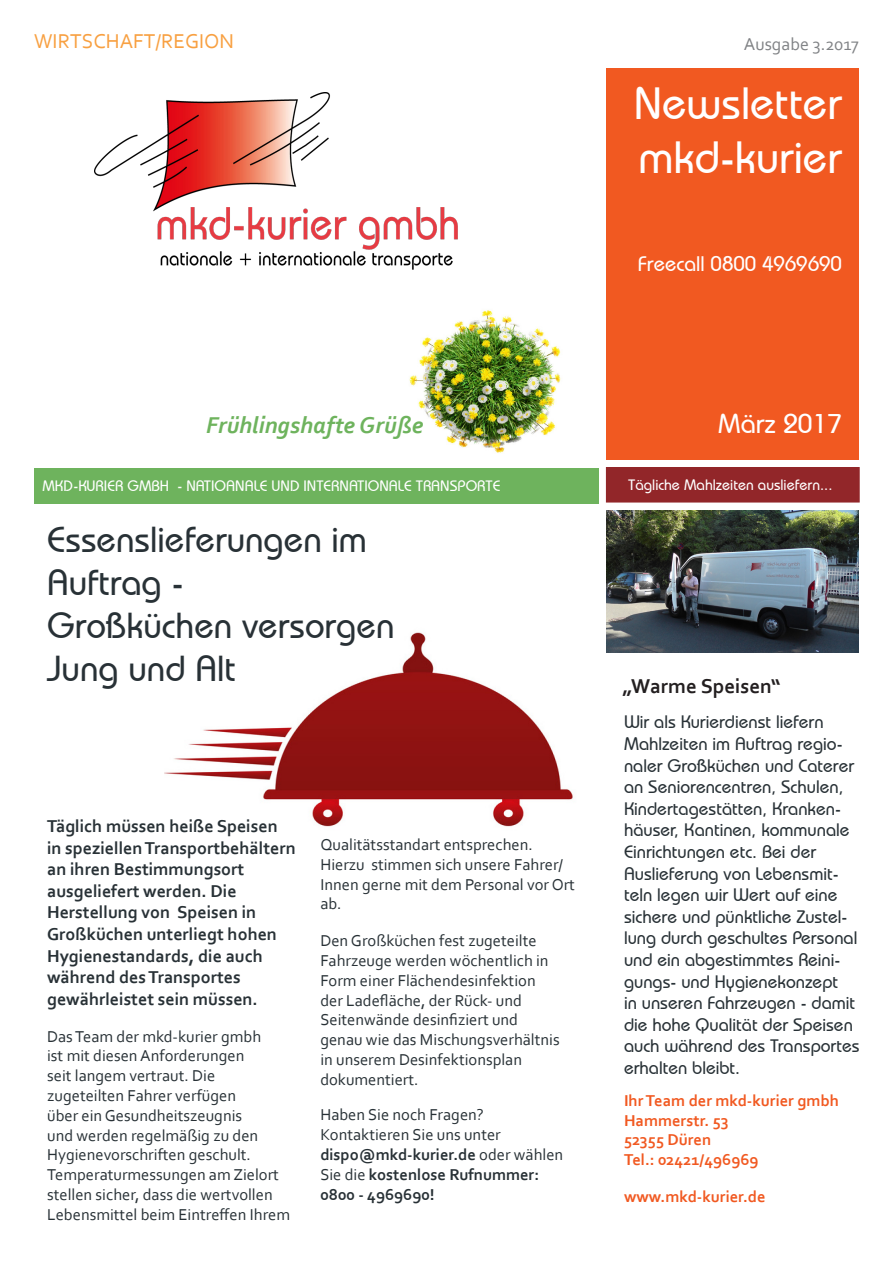
<style>
.page{position:relative;width:893px;height:1263px;background:#fff}
.page>*{position:absolute;margin:0;border:0;box-sizing:border-box;transform-origin:0 0}
.Box-Titel{font:500 45px/54px "Bauhaus IT Cby BT";color:#fff}
.Headline{font:500 36px/43.2px "Bauhaus IT Cby BT";color:#283136}
.Datum{font:500 27px "Bauhaus IT Cby BT";color:#fff}
.Ausgabe{font:italic 700 24px "Corbel";color:#6eb35d}
.Freecall{font:500 21px "Bauhaus IT Cby BT";color:#fff}
.Rubrik{font:21px "Corbel";color:#f8a041}
.Text-Standard{font:700 21px "Corbel";color:#231f20}
.Headline-2{font:500 18px/21.6px "Bauhaus IT Cby BT";color:#283136}
.Text-Standard-2{font:700 18px/21.6px "Corbel";color:#283136}
.Ausgabe-2{font:18px "Corbel";color:#808285}
.Text-Standard-3{font:16.5px/19.8px "Corbel";color:#283136}
.Text-Standard-4{font:700 16.5px/19.8px "Corbel";color:#f15921}
.Text_Farbfelder{font:500 15px "Bauhaus IT Cby BT";color:#fff}
.s1{font-weight:700}
</style>
<div class="page">
<img style="left:95px;top:93px;width:363px;height:176px">
<img style="left:165px;top:632px;width:409px;height:195px">
<img style="left:409px;top:310px;width:152px;height:143px">
<img style="left:607px;top:510px;width:252px;height:142px">
<div style="left:607px;top:68px;width:252px;height:391px;background:#f15921"></div>
<div style="left:34px;top:468px;width:564px;height:35px;background:#6eb35d"></div>
<div style="left:607px;top:468px;width:252px;height:34px;background:#922629"></div>
<div style="left:606px;top:467px;width:254px;height:35px;border:2px solid #922629"></div>
<p class="Rubrik" style="left:34px;top:28px;width:202px">WIRTSCHAFT/REGION</p>
<p class="Ausgabe-2" style="left:744px;top:33px;width:117px">Ausgabe 3.2017</p>
<p class="Box-Titel" style="left:634px;top:75px;width:210px">Newsletter mkd-kurier</p>
<p class="Freecall" style="left:638px;top:251px;width:206px">Freecall 0800 4969690</p>
<p class="Ausgabe" style="left:206px;top:411px;width:219px">Frühlingshafte Grüße</p>
<p class="Text_Farbfelder" style="left:43px;top:477px;width:459px">MKD-KURIER GMBH - NATIOANALE UND INTERNATIONALE TRANSPORTE</p>
<p class="Headline" style="left:47px;top:517px;width:321px">Essenslieferungen im<br>Auftrag -</p>
<p class="Headline" style="left:47px;top:603px;width:349px">Großküchen versorgen<br>Jung und Alt</p>
<p class="Text-Standard-2" style="left:47px;top:815px;width:250px">Täglich müssen heiße Speisen in speziellen Transportbehältern an ihren Bestimmungsort ausgeliefert werden. Die<br>Herstellung von Speisen in<br>Großküchen unterliegt hohen<br>Hygienestandards, die auch während des Transportes gewährleistet sein müssen.</p>
<p class="Text-Standard-3" style="left:47px;top:1026px;width:244px">Das Team der mkd-kurier gmbh<br>ist mit diesen Anforderungen<br>seit langem vertraut. Die zugeteilten Fahrer verfügen<br>über ein Gesundheitszeugnis<br>und werden regelmäßig zu den<br>Hygienevorschriften geschult.<br>Temperaturmessungen am Zielort stellen sicher, dass die wertvollen<br>Lebensmittel beim Eintreffen Ihrem</p>
<p class="Text-Standard-3" style="left:320px;top:834px;width:256px">Qualitätsstandart entsprechen.<br>Hierzu stimmen sich unsere Fahrer/<br>Innen gerne mit dem Personal vor Ort ab.</p>
<p class="Text-Standard-3" style="left:320px;top:930px;width:241px">Den Großküchen fest zugeteilte<br>Fahrzeuge werden wöchentlich in<br>Form einer Flächendesinfektion der Ladefläche, der Rück- und<br>Seitenwände desinfiziert und genau wie das Mischungsverhältnis in unserem Desinfektionsplan dokumentiert.</p>
<p class="Text-Standard-3" style="left:320px;top:1104px;width:244px">Haben Sie noch Fragen?<br>Kontaktieren Sie uns unter <span class="s1">dispo@mkd-kurier.de</span> oder wählen<br>Sie die <span class="s1">kostenlose Rufnummer:<br>0800 - 4969690!</span></p>
<p class="Datum" style="left:718px;top:407px;width:125px">März 2017</p>
<p class="Text_Farbfelder" style="left:628px;top:476px;width:206px">Tägliche Mahlzeiten ausliefern...</p>
<p class="Text-Standard" style="left:623px;top:673px;width:160px">„Warme Speisen“</p>
<p class="Headline-2" style="left:624px;top:711px;width:237px">Wir als Kurierdienst liefern<br>Mahlzeiten im Auftrag regio&shy;naler Großküchen und Caterer an Seniorencentren, Schulen,<br>Kindertagestätten, Kranken&shy;häuser, Kantinen, kommunale<br>Einrichtungen etc. Bei der<br>Auslieferung von Lebensmit&shy;teln legen wir Wert auf eine sichere und pünktliche Zustel&shy;lung durch geschultes Personal und ein abgestimmtes Reini&shy;gungs- und Hygienekonzept<br>in unseren Fahrzeugen - damit die hohe Qualität der Speisen auch während des Transportes erhalten bleibt.</p>
<p class="Text-Standard-4" style="left:624px;top:1090px;width:216px">Ihr Team der mkd-kurier gmbh<br>Hammerstr. 53<br>52355 Düren<br>Tel.: 02421/496969</p>
<p class="Text-Standard-4" style="left:624px;top:1186px;width:143px">www.mkd-kurier.de</p>
</div>
